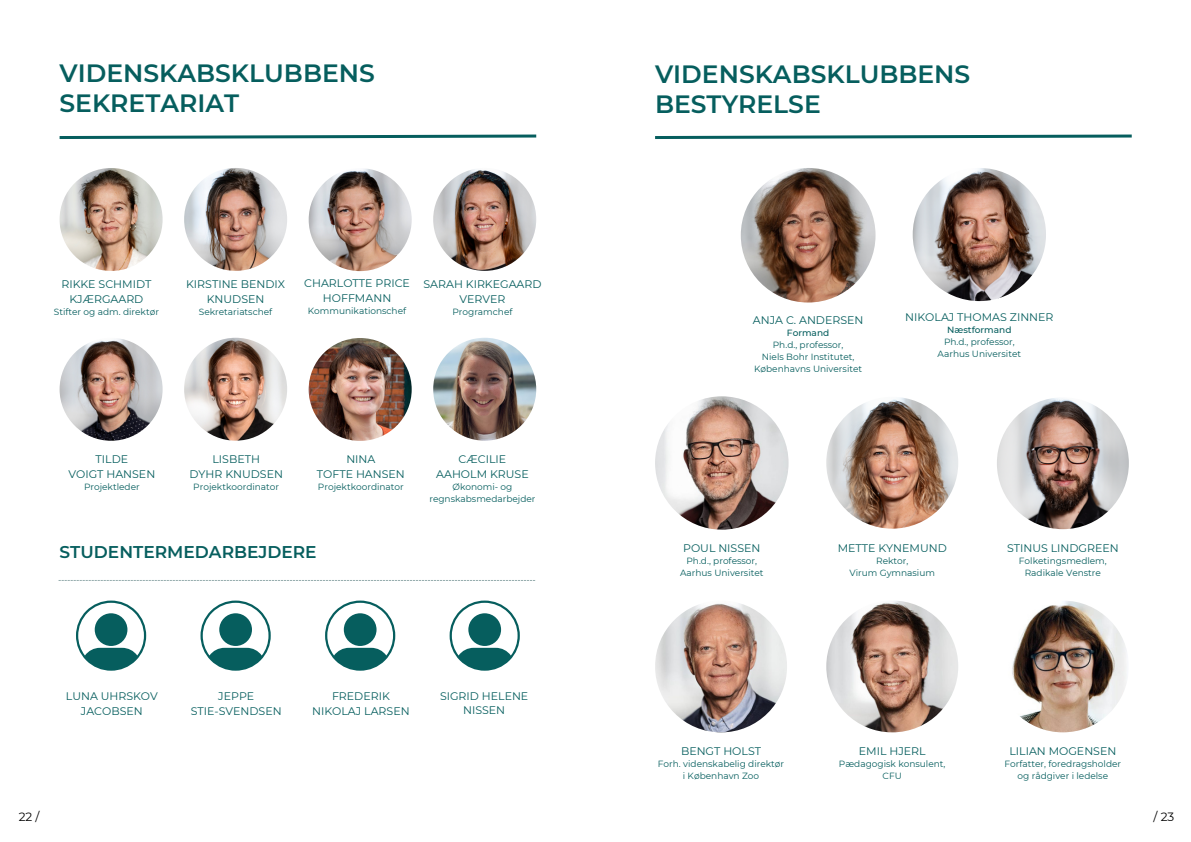
<style>
.page{position:relative;width:1191px;height:842px;background:#fff}
.page>*{position:absolute;margin:0;border:0;box-sizing:border-box;transform-origin:0 0}
.t1{font:600 25px/30px "Montserrat";color:#065e5e}
.t2{font:600 17px "Montserrat";color:#065e5e}
.t3{font:12px "Montserrat";color:#000}
.t4{font:11px/15px "Montserrat";color:#065e5e;text-align:center}
.t5{font:9px/12px "Montserrat";color:#065e5e;text-align:center}
.t6{font:500 9px "Montserrat";color:#065e5e}
</style>
<div class="page">
<img style="left:826px;top:397px;width:132px;height:132px;border-radius:66px">
<img style="left:997px;top:397px;width:131px;height:132px;border-radius:66px">
<img style="left:655px;top:396px;width:133px;height:134px;border-radius:67px">
<img style="left:912px;top:168px;width:134px;height:133px;border-radius:67px">
<img style="left:741px;top:168px;width:134px;height:135px;border-radius:67px">
<img style="left:826px;top:600px;width:132px;height:132px;border-radius:66px">
<img style="left:655px;top:600px;width:132px;height:132px;border-radius:66px">
<img style="left:997px;top:600px;width:131px;height:132px;border-radius:66px">
<svg style="left:655px;top:134px;width:477px;height:5px"></svg>
<img style="left:60px;top:168px;width:103px;height:103px;border-radius:51px">
<img style="left:184px;top:168px;width:103px;height:103px;border-radius:51px">
<img style="left:309px;top:168px;width:103px;height:103px;border-radius:51px">
<img style="left:433px;top:168px;width:103px;height:103px;border-radius:51px">
<img style="left:60px;top:338px;width:103px;height:103px;border-radius:51px">
<img style="left:184px;top:338px;width:103px;height:103px;border-radius:51px">
<img style="left:309px;top:338px;width:103px;height:103px;border-radius:51px">
<img style="left:433px;top:338px;width:103px;height:103px;border-radius:51px">
<svg style="left:76px;top:600px;width:70px;height:71px"></svg>
<svg style="left:200px;top:600px;width:71px;height:71px"></svg>
<svg style="left:325px;top:600px;width:70px;height:71px"></svg>
<svg style="left:449px;top:600px;width:71px;height:71px"></svg>
<svg style="left:59px;top:580px;width:476px;height:1px"></svg>
<svg style="left:59px;top:134px;width:478px;height:5px"></svg>
<h1 class="t1" style="left:60px;top:57px;width:317px">VIDENSKABSKLUBBENS<br>SEKRETARIAT</h1>
<p class="t4" style="left:61px;top:277px;width:92px">RIKKE SCHMIDT<br>KJÆRGAARD</p>
<p class="t5" style="left:54px;top:306px;width:107px">Stifter og adm. direktør</p>
<p class="t4" style="left:186px;top:277px;width:100px">KIRSTINE BENDIX<br>KNUDSEN</p>
<p class="t5" style="left:199px;top:306px;width:75px">Sekretariatschef</p>
<p class="t4" style="left:304px;top:275px;width:107px">CHARLOTTE PRICE<br>HOFFMANN</p>
<p class="t5" style="left:308px;top:305px;width:100px">Kommunikationschef</p>
<p class="t4" style="left:423px;top:277px;width:119px">SARAH KIRKEGAARD<br>VERVER</p>
<p class="t5" style="left:452px;top:306px;width:62px">Programchef</p>
<p class="t4" style="left:68px;top:451px;width:88px">TILDE<br>VOIGT HANSEN</p>
<p class="t5" style="left:84px;top:480px;width:57px">Projektleder</p>
<p class="t4" style="left:189px;top:451px;width:95px">LISBETH<br>DYHR KNUDSEN</p>
<p class="t5" style="left:193px;top:480px;width:87px">Projektkoordinator</p>
<p class="t4" style="left:317px;top:451px;width:89px">NINA<br>TOFTE HANSEN</p>
<p class="t5" style="left:318px;top:480px;width:87px">Projektkoordinator</p>
<h2 class="t2" style="left:60px;top:540px;width:259px">STUDENTERMEDARBEJDERE</h2>
<p class="t4" style="left:436px;top:451px;width:94px">CÆCILIE<br>AAHOLM KRUSE</p>
<p class="t5" style="left:429px;top:480px;width:108px">Økonomi- og regnskabsmedarbejder</p>
<p class="t4" style="left:66px;top:688px;width:94px">LUNA UHRSKOV<br>JACOBSEN</p>
<p class="t4" style="left:191px;top:688px;width:92px">JEPPE<br>STIE-SVENDSEN</p>
<p class="t4" style="left:312px;top:688px;width:99px">FREDERIK<br>NIKOLAJ LARSEN</p>
<p class="t4" style="left:440px;top:688px;width:90px">SIGRID HELENE<br>NISSEN</p>
<h3 class="t3" style="left:19px;top:809px;width:22px">22 /</h3>
<h1 class="t1" style="left:655px;top:58px;width:317px">VIDENSKABSKLUBBENS<br>BESTYRELSE</h1>
<p class="t4" style="left:753px;top:312px;width:112px">ANJA C. ANDERSEN</p>
<p class="t6" style="left:787px;top:326px;width:44px">Formand</p>
<p class="t5" style="left:754px;top:338px;width:109px">Ph.d., professor,<br>Niels Bohr Institutet,<br>Københavns Universitet</p>
<p class="t4" style="left:905px;top:309px;width:150px">NIKOLAJ THOMAS ZINNER</p>
<p class="t6" style="left:947px;top:323px;width:66px">Næstformand</p>
<p class="t5" style="left:937px;top:335px;width:85px">Ph.d., professor,<br>Aarhus Universitet</p>
<p class="t4" style="left:683px;top:540px;width:79px">POUL NISSEN</p>
<p class="t5" style="left:680px;top:554px;width:85px">Ph.d., professor,<br>Aarhus Universitet</p>
<p class="t4" style="left:837px;top:540px;width:111px">METTE KYNEMUND</p>
<p class="t5" style="left:849px;top:554px;width:87px">Rektor,<br>Virum Gymnasium</p>
<p class="t4" style="left:1007px;top:540px;width:113px">STINUS LINDGREEN</p>
<p class="t5" style="left:1019px;top:554px;width:89px">Folketingsmedlem,<br>Radikale Venstre</p>
<p class="t4" style="left:681px;top:743px;width:82px">BENGT HOLST</p>
<p class="t5" style="left:658px;top:758px;width:128px">Forh. videnskabelig direktør i København Zoo</p>
<p class="t4" style="left:859px;top:743px;width:68px">EMIL HJERL</p>
<p class="t5" style="left:839px;top:758px;width:108px">Pædagogisk konsulent,<br>CFU</p>
<p class="t4" style="left:1009px;top:743px;width:108px">LILIAN MOGENSEN</p>
<p class="t5" style="left:1004px;top:758px;width:118px">Forfatter, foredragsholder og rådgiver i ledelse</p>
<h3 class="t3" style="left:1153px;top:809px;width:22px">/ 23</h3>
</div>
